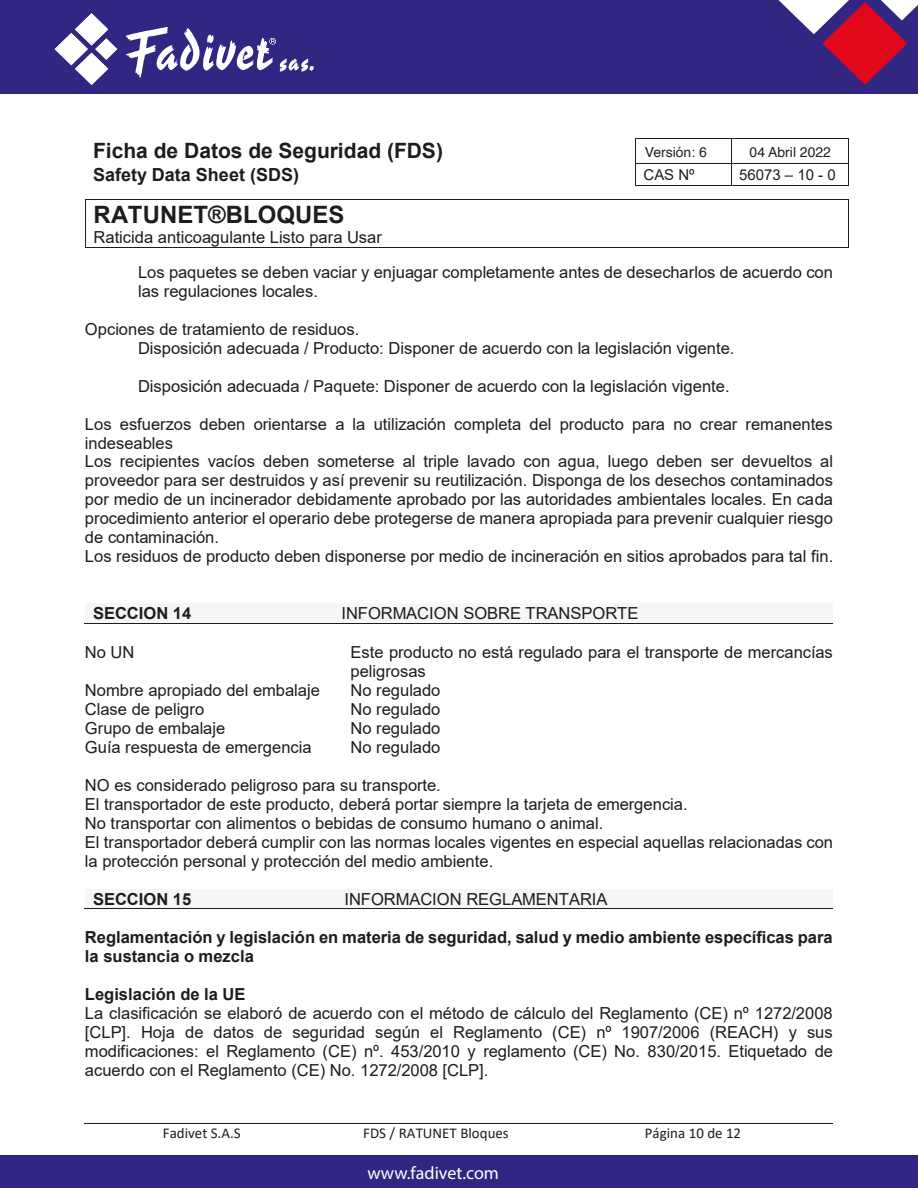
<style>
.page{position:relative;width:918px;height:1188px;background:#fff}
.page>*{position:absolute;margin:0;border:0;box-sizing:border-box;transform-origin:0 0}
.t1{font:700 24px "Arial";color:#1d1d1b}
.t2{font:700 21px "Arial";letter-spacing:-.005em;color:#1d1d1b}
.t3{font:700 18px "Arial";color:#1d1d1b}
.t4{font:18px "Myriad Pro";color:#fff}
.t5{font:16.5px/18.9px "Arial";color:#1d1d1b}
.t6{font:700 16.5px/19px "Arial";color:#1d1d1b}
.t7{font:15px "Calibri";color:#1d1d1b}
.t8{font:15px "Arial";color:#1d1d1b}
.t9{font:13.95px "Helvetica";color:#231f20}
</style>
<div class="page">
<hr style="left:636px;top:138px;width:95px;height:1px;background:#1d1d1b">
<hr style="left:731px;top:138px;width:117px;height:1px;background:#1d1d1b">
<hr style="left:636px;top:163px;width:95px;height:1px;background:#1d1d1b">
<hr style="left:731px;top:163px;width:117px;height:1px;background:#1d1d1b">
<svg style="left:635px;top:138px;width:1px;height:48px"></svg>
<hr style="left:636px;top:185px;width:95px;height:1px;background:#1d1d1b">
<svg style="left:731px;top:139px;width:1px;height:46px"></svg>
<hr style="left:731px;top:185px;width:117px;height:1px;background:#1d1d1b">
<svg style="left:848px;top:138px;width:1px;height:48px"></svg>
<hr style="left:86px;top:199px;width:762px;height:1px;background:#1d1d1b">
<hr style="left:85px;top:200px;width:1px;height:47px;background:#1d1d1b">
<hr style="left:86px;top:247px;width:762px;height:1px;background:#1d1d1b">
<hr style="left:848px;top:200px;width:1px;height:47px;background:#1d1d1b">
<hr style="left:85px;top:1123px;width:234px;height:1px;background:#1d1d1b">
<hr style="left:320px;top:1123px;width:233px;height:1px;background:#1d1d1b">
<hr style="left:554px;top:1123px;width:279px;height:1px;background:#1d1d1b">
<div style="left:85px;top:604px;width:248px;height:19px;background:#f6f6f6"></div>
<div style="left:333px;top:604px;width:500px;height:19px;background:#f6f6f6"></div>
<hr style="left:84px;top:623px;width:249px;height:1px;background:#1d1d1b">
<hr style="left:333px;top:623px;width:500px;height:1px;background:#1d1d1b">
<div style="left:85px;top:889px;width:251px;height:19px;background:#f6f6f6"></div>
<div style="left:336px;top:889px;width:497px;height:19px;background:#f6f6f6"></div>
<hr style="left:84px;top:908px;width:252px;height:1px;background:#1d1d1b">
<hr style="left:336px;top:908px;width:497px;height:1px;background:#1d1d1b">
<div style="left:0;top:0;width:918px;height:93px;background:#312783"></div>
<div style="left:0;top:1155px;width:918px;height:33px;background:#312783"></div>
<svg style="left:55px;top:13px;width:62px;height:72px"></svg>
<svg style="left:126px;top:27px;width:188px;height:50px"></svg>
<svg style="left:778px;top:0;width:140px;height:84px"></svg>
<p class="t2" style="left:93px;top:136px;width:351px">Ficha de Datos de Seguridad (FDS)</p>
<p class="t8" style="left:644px;top:141px;width:77px">Version: 05</p>
<p class="t8" style="left:739px;top:141px;width:96px">12 Junio 2019</p>
<p class="t3" style="left:93px;top:162px;width:208px">Safety Data Sheet (SDS)</p>
<p class="t8" style="left:644px;top:164px;width:53px">CAS Nº</p>
<p class="t8" style="left:739px;top:164px;width:98px">56073 – 10 - 0</p>
<h1 class="t1" style="left:94px;top:198px;width:252px">RATUNET®BLOQUES</h1>
<p class="t5" style="left:94px;top:228px;width:290px">Raticida anticoagulante Listo para Usar</p>
<p class="t9" style="left:645px;top:142px;width:63px">Versión: 6</p>
<p class="t9" style="left:750px;top:142px;width:83px">04 Abril 2022</p>
<p class="t5" style="left:138px;top:262px;width:696px">Los paquetes se deben vaciar y enjuagar completamente antes de desecharlos de acuerdo con las regulaciones locales.</p>
<p class="t5" style="left:138px;top:319px;width:598px;text-indent:-53px">Opciones de tratamiento de residuos.<br>Disposición adecuada / Producto: Disponer de acuerdo con la legislación vigente.</p>
<p class="t5" style="left:138px;top:376px;width:593px">Disposición adecuada / Paquete: Disponer de acuerdo con la legislación vigente.</p>
<p class="t5" style="left:85px;top:414px;width:750px">Los esfuerzos deben orientarse a la utilización completa del producto para no crear remanentes indeseables<br>Los recipientes vacíos deben someterse al triple lavado con agua, luego deben ser devueltos al proveedor para ser destruidos y así prevenir su reutilización. Disponga de los desechos contaminados por medio de un incinerador debidamente aprobado por las autoridades ambientales locales. En cada procedimiento anterior el operario debe protegerse de manera apropiada para prevenir cualquier riesgo de contaminación.<br>Los residuos de producto deben disponerse por medio de incineración en sitios aprobados para tal fin.</p>
<p class="t6" style="left:93px;top:604px;width:100px">SECCION 14</p>
<p class="t5" style="left:341px;top:604px;width:299px">INFORMACION SOBRE TRANSPORTE</p>
<p class="t5" style="left:85px;top:643px;width:51px">No UN</p>
<p class="t5" style="left:351px;top:643px;width:484px">Este producto no está regulado para el transporte de mercancías peligrosas</p>
<p class="t5" style="left:85px;top:681px;width:237px">Nombre apropiado del embalaje</p>
<p class="t5" style="left:351px;top:681px;width:91px">No regulado</p>
<p class="t5" style="left:85px;top:700px;width:121px">Clase de peligro</p>
<p class="t5" style="left:351px;top:700px;width:91px">No regulado</p>
<p class="t5" style="left:85px;top:719px;width:142px">Grupo de embalaje</p>
<p class="t5" style="left:351px;top:719px;width:91px">No regulado</p>
<p class="t5" style="left:85px;top:737px;width:228px">Guía respuesta de emergencia</p>
<p class="t5" style="left:351px;top:737px;width:91px">No regulado</p>
<p class="t5" style="left:85px;top:775px;width:750px">NO es considerado peligroso para su transporte.<br>El transportador de este producto, deberá portar siempre la tarjeta de emergencia.<br>No transportar con alimentos o bebidas de consumo humano o animal.<br>El transportador deberá cumplir con las normas locales vigentes en especial aquellas relacionadas con la protección personal y protección del medio ambiente.</p>
<p class="t6" style="left:93px;top:890px;width:100px">SECCION 15</p>
<p class="t5" style="left:344px;top:889px;width:265px">INFORMACION REGLAMENTARIA</p>
<p class="t6" style="left:85px;top:928px;width:749px">Reglamentación y legislación en materia de seguridad, salud y medio ambiente específicas para la sustancia o mezcla</p>
<p class="t6" style="left:85px;top:985px;width:162px">Legislación de la UE</p>
<p class="t5" style="left:85px;top:1004px;width:750px;text-align:justify">La clasificación se elaboró de acuerdo con el método de cálculo del Reglamento (CE) nº 1272/2008 [CLP]. Hoja de datos de seguridad según el Reglamento (CE) nº 1907/2006 (REACH) y sus modificaciones: el Reglamento (CE) nº. 453/2010 y reglamento (CE) No. 830/2015. Etiquetado de acuerdo con el Reglamento (CE) No. 1272/2008 [CLP].</p>
<p class="t7" style="left:163px;top:1123px;width:79px">Fadivet S.A.S</p>
<p class="t7" style="left:363px;top:1123px;width:147px">FDS / RATUNET Bloques</p>
<p class="t7" style="left:645px;top:1123px;width:98px">Página 10 de 12</p>
<p class="t4" style="left:367px;top:1162px;width:133px">www.fadivet.com</p>
</div>
